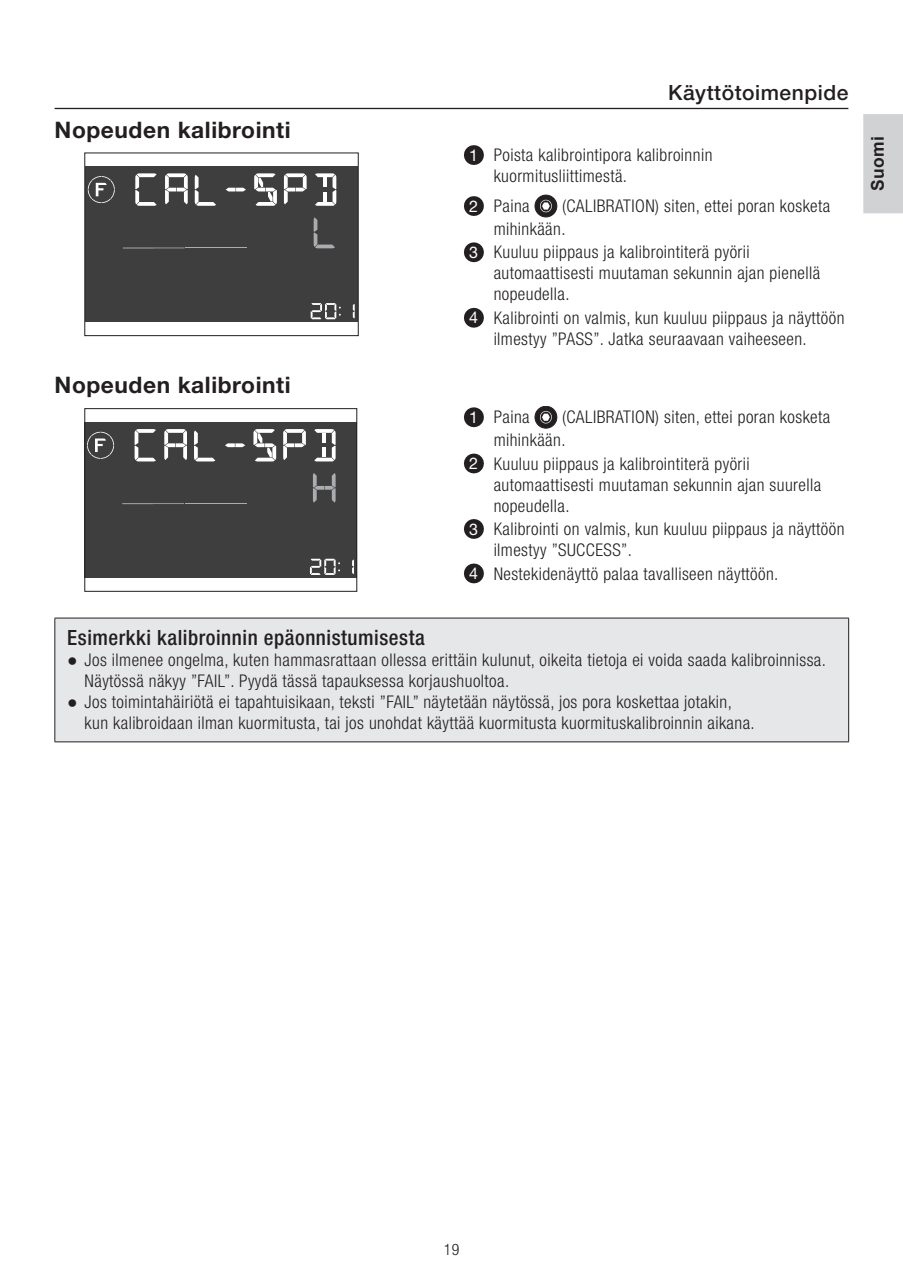
<style>
.page{position:relative;width:903px;height:1275px;background:#fff}
.page>*{position:absolute;margin:0;border:0;box-sizing:border-box;transform-origin:0 0}
.t1{font:700 22.75px "Helvetica Neue LT Pro";letter-spacing:.025em;color:#231f20}
.t2{font:500 condensed 21px "Helvetica Neue LT Pro";letter-spacing:.025em;color:#231f20}
.t3{font:500 21px "Helvetica Neue LT Pro";letter-spacing:.025em;color:#231f20}
.t4{font:300 condensed 17.5px/21px "Helvetica Neue LT Pro";letter-spacing:.025em;color:#231f20}
.t5{font:700 17.5px "Arial";letter-spacing:.025em;color:#231f20}
.t6{font:300 condensed 15.75px "Helvetica Neue LT Pro";color:#231f20}
.s1{font-weight:400;font-stretch:normal;font-size:16.1px;color:#fff}
.s2{font-family:"Arial";font-weight:400;font-stretch:normal}
</style>
<div class="page">
<div style="left:863px;top:114px;width:40px;height:99px;background:#d1d2d4"></div>
<hr style="left:55px;top:108px;width:793px;height:1px;background:#231f20">
<div style="left:85px;top:167px;width:273px;height:155px;background:#3e3e3f"></div>
<svg style="left:353px;top:304px;width:2px;height:15px"></svg>
<svg style="left:311px;top:303px;width:30px;height:16px"></svg>
<svg style="left:315px;top:173px;width:21px;height:33px"></svg>
<svg style="left:284px;top:173px;width:23px;height:31px"></svg>
<svg style="left:254px;top:173px;width:23px;height:33px"></svg>
<svg style="left:226px;top:188px;width:20px;height:3px"></svg>
<svg style="left:195px;top:175px;width:21px;height:31px"></svg>
<svg style="left:165px;top:173px;width:23px;height:31px"></svg>
<svg style="left:135px;top:173px;width:22px;height:33px"></svg>
<svg style="left:314px;top:217px;width:21px;height:31px"></svg>
<svg style="left:123px;top:248px;width:62px;height:1px"></svg>
<hr style="left:185px;top:248px;width:62px;height:1px;background:#abacb0">
<svg style="left:88px;top:176px;width:27px;height:27px"></svg>
<div style="left:84px;top:153px;width:275px;height:183px;border:1px solid #231f20"></div>
<svg style="left:474px;top:145px;width:10px;height:20px"></svg>
<svg style="left:474px;top:242px;width:10px;height:20px"></svg>
<svg style="left:474px;top:308px;width:10px;height:20px"></svg>
<svg style="left:540px;top:195px;width:17px;height:22px"></svg>
<div style="left:535px;top:195px;width:22px;height:22px;background:#231f20;border-radius:50%"></div>
<div style="left:535px;top:195px;width:22px;height:22px;border:1px solid #231f20;border-radius:50%"></div>
<svg style="left:474px;top:196px;width:78px;height:20px"></svg>
<div style="left:85px;top:422px;width:272px;height:156px;background:#3e3e3f"></div>
<svg style="left:352px;top:559px;width:2px;height:15px"></svg>
<svg style="left:310px;top:559px;width:30px;height:16px"></svg>
<svg style="left:314px;top:429px;width:22px;height:32px"></svg>
<svg style="left:283px;top:429px;width:23px;height:31px"></svg>
<svg style="left:253px;top:429px;width:23px;height:32px"></svg>
<svg style="left:225px;top:443px;width:20px;height:4px"></svg>
<svg style="left:194px;top:430px;width:21px;height:31px"></svg>
<svg style="left:164px;top:429px;width:23px;height:31px"></svg>
<svg style="left:135px;top:429px;width:21px;height:32px"></svg>
<svg style="left:313px;top:473px;width:23px;height:30px"></svg>
<svg style="left:122px;top:503px;width:62px;height:1px"></svg>
<hr style="left:185px;top:503px;width:61px;height:1px;background:#abacb0">
<svg style="left:87px;top:432px;width:27px;height:27px"></svg>
<div style="left:84px;top:408px;width:273px;height:184px;border:1px solid #231f20"></div>
<svg style="left:474px;top:454px;width:10px;height:19px"></svg>
<svg style="left:474px;top:519px;width:10px;height:20px"></svg>
<svg style="left:474px;top:563px;width:10px;height:20px"></svg>
<svg style="left:540px;top:406px;width:17px;height:22px"></svg>
<div style="left:535px;top:406px;width:22px;height:22px;background:#231f20;border-radius:50%"></div>
<div style="left:535px;top:406px;width:22px;height:22px;border:1px solid #231f20;border-radius:50%"></div>
<svg style="left:474px;top:407px;width:78px;height:20px"></svg>
<div style="left:55px;top:618px;width:794px;height:124px;background:#e6e7e9"></div>
<hr style="left:55px;top:618px;width:794px;height:1px;background:#231f20">
<hr style="left:55px;top:618px;width:1px;height:124px;background:#231f20">
<hr style="left:848px;top:618px;width:1px;height:124px;background:#231f20">
<hr style="left:55px;top:742px;width:794px;height:1px;background:#231f20">
<h1 class="t1" style="left:55px;top:115px;width:238px">Nopeuden kalibrointi</h1>
<h1 class="t1" style="left:55px;top:371px;width:238px">Nopeuden kalibrointi</h1>
<p class="t3" style="left:668px;top:80px;width:182px">Käyttötoimenpide</p>
<p class="t4" style="left:494px;top:145px;width:220px;text-indent:-24px"><span class="s1">1</span> Poista kalibrointipora kalibroinnin kuormitusliittimestä.</p>
<p class="t4" style="left:469px;top:195px;width:62px"><span class="s1">2</span> Paina</p>
<p class="t4" style="left:562px;top:195px;width:270px">(CALIBRATION) siten, ettei poran kosketa</p>
<p class="t4" style="left:494px;top:218px;width:70px">mihinkään.</p>
<p class="t4" style="left:469px;top:242px;width:282px"><span class="s1">3</span> Kuuluu piippaus ja kalibrointiterä pyörii</p>
<p class="t4" style="left:494px;top:263px;width:328px">automaattisesti muutaman sekunnin ajan pienellä nopeudella.</p>
<p class="t4" style="left:494px;top:307px;width:352px;text-indent:-24px"><span class="s1">4</span> Kalibrointi on valmis, kun kuuluu piippaus ja näyttöön ilmestyy ”PASS”. Jatka seuraavaan vaiheeseen.</p>
<p class="t4" style="left:469px;top:407px;width:62px"><span class="s1">1</span> Paina</p>
<p class="t4" style="left:562px;top:407px;width:270px">(CALIBRATION) siten, ettei poran kosketa</p>
<p class="t4" style="left:494px;top:429px;width:70px">mihinkään.</p>
<p class="t4" style="left:469px;top:453px;width:282px"><span class="s1">2</span> Kuuluu piippaus ja kalibrointiterä pyörii</p>
<p class="t4" style="left:494px;top:474px;width:329px">automaattisesti muutaman sekunnin ajan suurella nopeudella.</p>
<p class="t4" style="left:494px;top:518px;width:352px;text-indent:-24px"><span class="s1">3</span> Kalibrointi on valmis, kun kuuluu piippaus ja näyttöön ilmestyy ”SUCCESS”.</p>
<p class="t4" style="left:469px;top:563px;width:308px"><span class="s1">4</span> Nestekidenäyttö palaa tavalliseen näyttöön.</p>
<p class="t2" style="left:67px;top:625px;width:359px">Esimerkki kalibroinnin epäonnistumisesta</p>
<p class="t4" style="left:85px;top:650px;width:740px;text-indent:-17px"><span class="s2">●</span> Jos ilmenee ongelma, kuten hammasrattaan ollessa erittäin kulunut, oikeita tietoja ei voida saada kalibroinnissa.<br>Näytössä näkyy ”FAIL”. Pyydä tässä tapauksessa korjaushuoltoa.</p>
<p class="t4" style="left:85px;top:692px;width:669px;text-indent:-17px"><span class="s2">●</span> Jos toimintahäiriötä ei tapahtuisikaan, teksti ”FAIL” näytetään näytössä, jos pora koskettaa jotakin, kun kalibroidaan ilman kuormitusta, tai jos unohdat käyttää kuormitusta kuormituskalibroinnin aikana.</p>
<p class="t5" style="left:865px;top:191px;width:57px;rotate:-90deg">Suomi</p>
<p class="t6" style="left:444px;top:1240px;width:17px">19</p>
</div>
